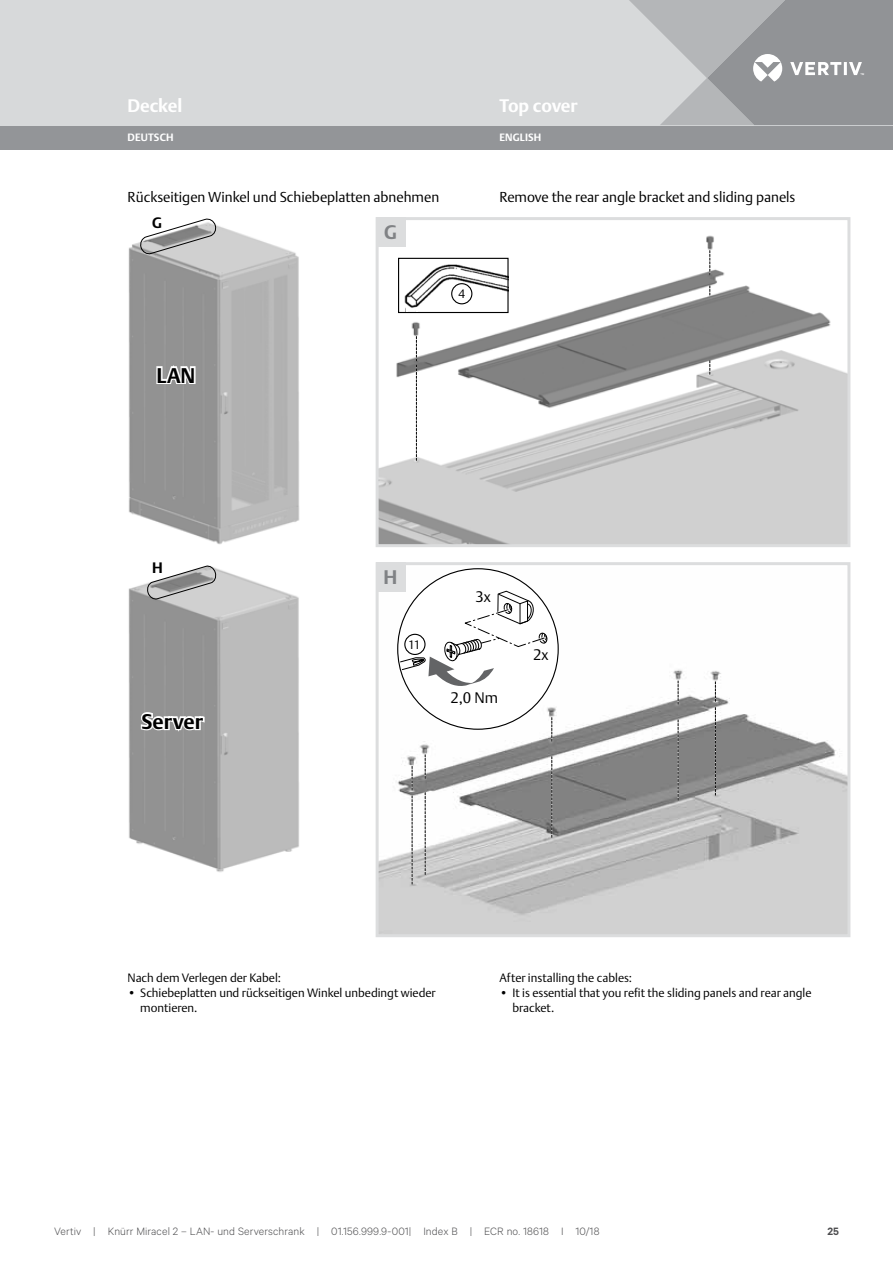
<style>
.page{position:relative;width:893px;height:1263px;background:#fff}
.page>*{position:absolute;margin:0;border:0;box-sizing:border-box;transform-origin:0 0}
.t1{font:700 21px "DTL Argo T";color:#000}
.t2{font:700 19.5px "DTL Argo T";color:#808285}
.t3{font:700 18px "DTL Argo T";letter-spacing:-.005em;color:#fff}
.t4{font:15.15px "DTL Argo T Light";color:#000}
.t5{font:700 15px "DTL Argo T";color:#000}
.t6{font:300 14.25px "DTL Argo T";color:#000}
.t7{font:300 12px/15px "DTL Argo T";color:#000}
.t8{font:300 12px "Calibre";letter-spacing:.01em;color:#4d4d4f}
.t9{font:600 12px "Calibre";color:#4d4d4f}
.t10{font:700 10.5px "DTL Argo T";letter-spacing:.02em;color:#fff}
</style>
<div class="page">
<div style="left:0;top:124px;width:893px;height:26px;background:#939598"></div>
<div style="left:0;top:0;width:624px;height:125px;background:#d7d9da"></div>
<svg style="left:624px;top:0;width:269px;height:125px;background:#a9abad"></svg>
<img style="left:128px;top:225px;width:172px;height:320px">
<img style="left:128px;top:568px;width:171px;height:304px">
<img style="left:380px;top:221px;width:466px;height:322px">
<div style="left:376px;top:217px;width:474px;height:330px;border:3px solid #dcddde"></div>
<div style="left:376px;top:217px;width:29px;height:30px;background:#dcddde"></div>
<img style="left:380px;top:568px;width:466px;height:365px">
<div style="left:376px;top:562px;width:474px;height:375px;border:3px solid #dcddde"></div>
<div style="left:376px;top:562px;width:29px;height:30px;background:#dcddde"></div>
<svg style="left:155px;top:357px;width:42px;height:36px"></svg>
<svg style="left:139px;top:711px;width:68px;height:26px"></svg>
<svg style="left:140px;top:218px;width:77px;height:37px"></svg>
<svg style="left:147px;top:565px;width:70px;height:35px"></svg>
<svg style="left:709px;top:251px;width:1px;height:24px"></svg>
<svg style="left:416px;top:336px;width:1px;height:124px"></svg>
<svg style="left:412px;top:766px;width:1px;height:24px"></svg>
<svg style="left:425px;top:755px;width:1px;height:23px"></svg>
<svg style="left:715px;top:682px;width:1px;height:19px"></svg>
<svg style="left:678px;top:681px;width:1px;height:23px"></svg>
<svg style="left:412px;top:796px;width:1px;height:88px"></svg>
<svg style="left:425px;top:793px;width:1px;height:81px"></svg>
<svg style="left:551px;top:757px;width:1px;height:80px"></svg>
<svg style="left:715px;top:707px;width:1px;height:88px"></svg>
<svg style="left:678px;top:720px;width:1px;height:80px"></svg>
<svg style="left:709px;top:361px;width:1px;height:13px"></svg>
<svg style="left:398px;top:569px;width:160px;height:172px"></svg>
<div style="left:405px;top:634px;width:20px;height:20px;background:#fff;border-radius:50%"></div>
<div style="left:404px;top:634px;width:22px;height:21px;border:1px solid #000;border-radius:50%"></div>
<img style="left:400px;top:260px;width:107px;height:51px">
<div style="left:398px;top:258px;width:111px;height:55px;border:1px solid #000"></div>
<div style="left:452px;top:284px;width:20px;height:20px;background:#fff;border-radius:50%"></div>
<div style="left:451px;top:283px;width:21px;height:21px;border:1px solid #000;border-radius:50%"></div>
<h3 class="t3" style="left:128px;top:95px;width:56px">Deckel</h3>
<h3 class="t3" style="left:500px;top:95px;width:80px">Top cover</h3>
<p class="t10" style="left:128px;top:131px;width:47px">DEUTSCH</p>
<p class="t10" style="left:500px;top:131px;width:43px">ENGLISH</p>
<p class="t6" style="left:128px;top:189px;width:313px">Rückseitigen Winkel und Schiebeplatten abnehmen</p>
<p class="t6" style="left:500px;top:189px;width:297px">Remove the rear angle bracket and sliding panels</p>
<h2 class="t2" style="left:384px;top:220px;width:14px">G</h2>
<p class="t5" style="left:152px;top:214px;width:11px">G</p>
<h1 class="t1" style="left:156px;top:363px;width:40px">LAN</h1>
<p class="t5" style="left:152px;top:559px;width:12px">H</p>
<h1 class="t1" style="left:142px;top:709px;width:63px">Server</h1>
<p class="t7" style="left:458px;top:286px;width:8px">4</p>
<h2 class="t2" style="left:384px;top:565px;width:15px">H</h2>
<p class="t7" style="left:408px;top:637px;width:14px">11</p>
<p class="t4" style="left:475px;top:588px;width:17px">3x</p>
<p class="t4" style="left:450px;top:688px;width:49px">2,0 Nm</p>
<p class="t4" style="left:533px;top:645px;width:17px">2x</p>
<p class="t7" style="left:128px;top:970px;width:155px">Nach dem Verlegen der Kabel:</p>
<p class="t7" style="left:140px;top:985px;width:297px;text-indent:-13px">• Schiebeplatten und rückseitigen Winkel unbedingt wieder montieren.</p>
<p class="t7" style="left:500px;top:970px;width:134px">After installing the cables:</p>
<p class="t7" style="left:512px;top:985px;width:301px;text-indent:-13px">• It is essential that you refit the sliding panels and rear angle bracket.</p>
<p class="t8" style="left:54px;top:1224px;width:547px">Vertiv | Knürr Miracel 2 – LAN- und Serverschrank | 01.156.999.9-001| Index B | ECR no. 18618 I 10/18</p>
<p class="t9" style="left:827px;top:1224px;width:13px">25</p>
</div>
